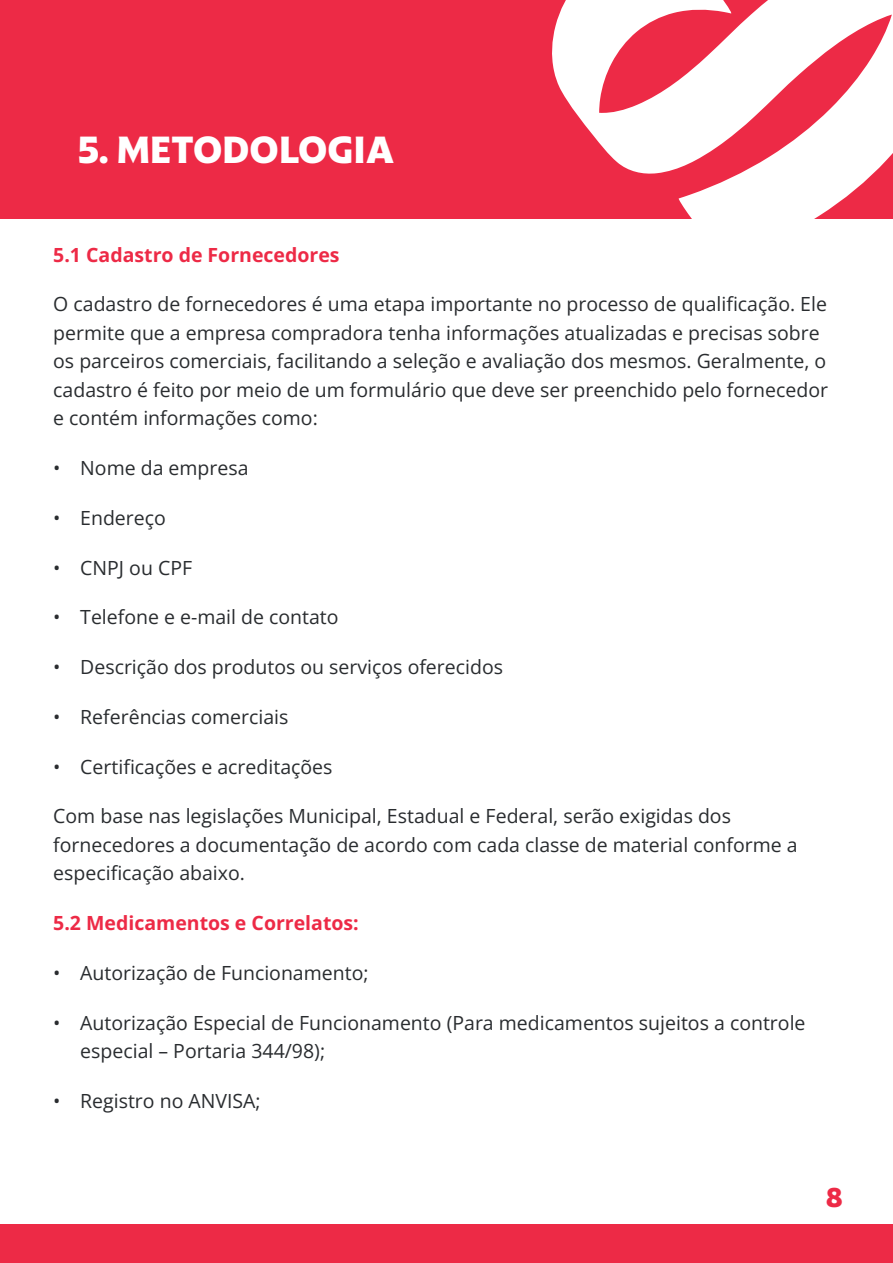
<style>
.page{position:relative;width:893px;height:1263px;background:#fff}
.page>*{position:absolute;margin:0;border:0;box-sizing:border-box;transform-origin:0 0}
.t1{font:800 37.5px "Highgate";color:#fff}
.t2{font:800 27px "Highgate";color:#ed2a46}
.t3{font:19.5px/28.5px "Open Sans";color:#292c2f}
.t4{font:700 19.5px "Open Sans";color:#ed2a46}
</style>
<div class="page">
<div style="left:0;top:0;width:893px;height:219px;background:#ed2a46"></div>
<svg style="left:552px;top:0;width:341px;height:219px;fill:#fff"></svg>
<div style="left:0;top:1225px;width:893px;height:38px;background:#ed2a46"></div>
<p class="t1" style="left:78px;top:126px;width:318px">5. METODOLOGIA</p>
<p class="t4" style="left:53px;top:241px;width:288px">5.1 Cadastro de Fornecedores</p>
<p class="t3" style="left:53px;top:289px;width:776px">O cadastro de fornecedores é uma etapa importante no processo de qualificação. Ele permite que a empresa compradora tenha informações atualizadas e precisas sobre os parceiros comerciais, facilitando a seleção e avaliação dos mesmos. Geralmente, o cadastro é feito por meio de um formulário que deve ser preenchido pelo fornecedor e contém informações como:</p>
<p class="t3" style="left:53px;top:453px;width:197px">• Nome da empresa</p>
<p class="t3" style="left:53px;top:503px;width:114px">• Endereço</p>
<p class="t3" style="left:53px;top:553px;width:140px">• CNPJ ou CPF</p>
<p class="t3" style="left:53px;top:603px;width:287px">• Telefone e e-mail de contato</p>
<p class="t3" style="left:53px;top:652px;width:451px">• Descrição dos produtos ou serviços oferecidos</p>
<p class="t3" style="left:53px;top:702px;width:237px">• Referências comerciais</p>
<p class="t3" style="left:53px;top:752px;width:281px">• Certificações e acreditações</p>
<p class="t3" style="left:53px;top:802px;width:746px">Com base nas legislações Municipal, Estadual e Federal, serão exigidas dos fornecedores a documentação de acordo com cada classe de material conforme a especificação abaixo.</p>
<p class="t4" style="left:53px;top:909px;width:307px">5.2 Medicamentos e Correlatos:</p>
<p class="t3" style="left:53px;top:958px;width:317px">• Autorização de Funcionamento;</p>
<p class="t3" style="left:80px;top:1008px;width:727px;text-indent:-27px">• Autorização Especial de Funcionamento (Para medicamentos sujeitos a controle especial – Portaria 344/98);</p>
<p class="t3" style="left:53px;top:1086px;width:209px">• Registro no ANVISA;</p>
<h2 class="t2" style="left:826px;top:1180px;width:18px">8</h2>
</div>
